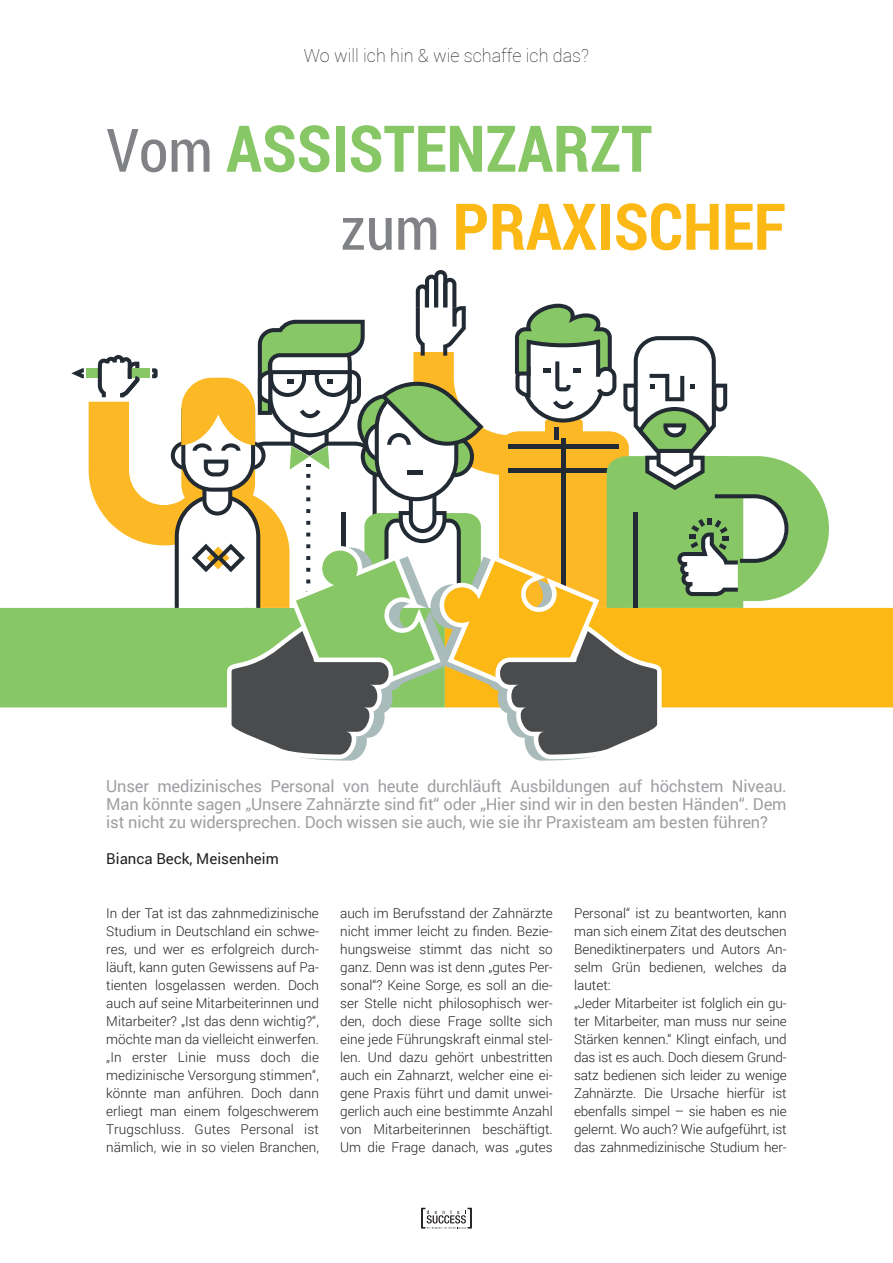
<style>
.page{position:relative;width:893px;height:1263px;background:#fff}
.page>*{position:absolute;margin:0;border:0;box-sizing:border-box;transform-origin:0 0}
.Headline{font:700 64.5px/78px "Roboto Condensed";color:#87c765}
.Header_Category{font:100 18px "Roboto";color:#231f20}
.Teaser{font:16.5px/18px "Roboto";letter-spacing:-.01em;color:#9d9fa2;text-align:justify}
.Author{font:15px "Roboto";color:#231f20}
.Content{font:300 13.5px/18px "Roboto";color:#231f20;text-align:justify}
.s1{font-weight:400;font-size:60px;color:#808285}
.s2{color:#fcb814}
</style>
<div class="page">
<div style="left:0;top:608px;width:445px;height:99px;background:#87c765"></div>
<div style="left:445px;top:608px;width:448px;height:99px;background:#fcb814"></div>
<svg style="left:71px;top:270px;width:758px;height:489px"></svg>
<svg style="left:421px;top:1208px;width:51px;height:21px"></svg>
<p class="Header_Category" style="left:304px;top:43px;width:287px">Wo will ich hin &amp; wie schaffe ich das?</p>
<p class="Headline" style="left:340px;top:107px;width:447px;text-indent:-234px"><span class="s1">Vom</span> ASSISTENZARZT<br><span class="s1">zum</span> <span class="s2">PRAXISCHEF</span></p>
<p class="Teaser" style="left:106px;top:777px;width:682px">Unser medizinisches Personal von heute durchläuft Ausbildungen auf höchstem Niveau.<br>Man könnte sagen „Unsere Zahnärzte sind fit“ oder „Hier sind wir in den besten Händen“. Dem ist nicht zu widersprechen. Doch wissen sie auch, wie sie ihr Praxisteam am besten führen?</p>
<p class="Author" style="left:106px;top:848px;width:174px">Bianca Beck, Meisenheim</p>
<p class="Content" style="left:106px;top:904px;width:214px">In der Tat ist das zahnmedizinische Studium in Deutschland ein schwe&shy;res, und wer es erfolgreich durch&shy;läuft, kann guten Gewissens auf Pa&shy;tienten losgelassen werden. Doch auch auf seine Mitarbeiterinnen und Mitarbeiter? „Ist das denn wichtig?“, möchte man da vielleicht einwerfen. „In erster Linie muss doch die medizinische Versorgung stimmen“, könnte man anführen. Doch dann erliegt man einem folgeschwerem Trugschluss. Gutes Personal ist nämlich, wie in so vielen Branchen,</p>
<p class="Content" style="left:340px;top:904px;width:214px">auch im Berufsstand der Zahnärzte nicht immer leicht zu finden. Bezie&shy;hungsweise stimmt das nicht so ganz. Denn was ist denn „gutes Per&shy;sonal“? Keine Sorge, es soll an die&shy;ser Stelle nicht philosophisch wer&shy;den, doch diese Frage sollte sich eine jede Führungskraft einmal stel&shy;len. Und dazu gehört unbestritten auch ein Zahnarzt, welcher eine ei&shy;gene Praxis führt und damit unwei&shy;gerlich auch eine bestimmte Anzahl von Mitarbeiterinnen beschäftigt.<br>Um die Frage danach, was „gutes</p>
<p class="Content" style="left:574px;top:904px;width:214px">Personal“ ist zu beantworten, kann man sich einem Zitat des deutschen Benediktinerpaters und Autors An&shy;selm Grün bedienen, welches da lautet:</p>
<p class="Content" style="left:574px;top:994px;width:214px">„Jeder Mitarbeiter ist folglich ein gu&shy;ter Mitarbeiter, man muss nur seine Stärken kennen.“ Klingt einfach, und das ist es auch. Doch diesem Grund&shy;satz bedienen sich leider zu wenige Zahnärzte. Die Ursache hierfür ist ebenfalls simpel – sie haben es nie gelernt. Wo auch? Wie aufgeführt, ist das zahnmedizinische Studium her-</p>
</div>
